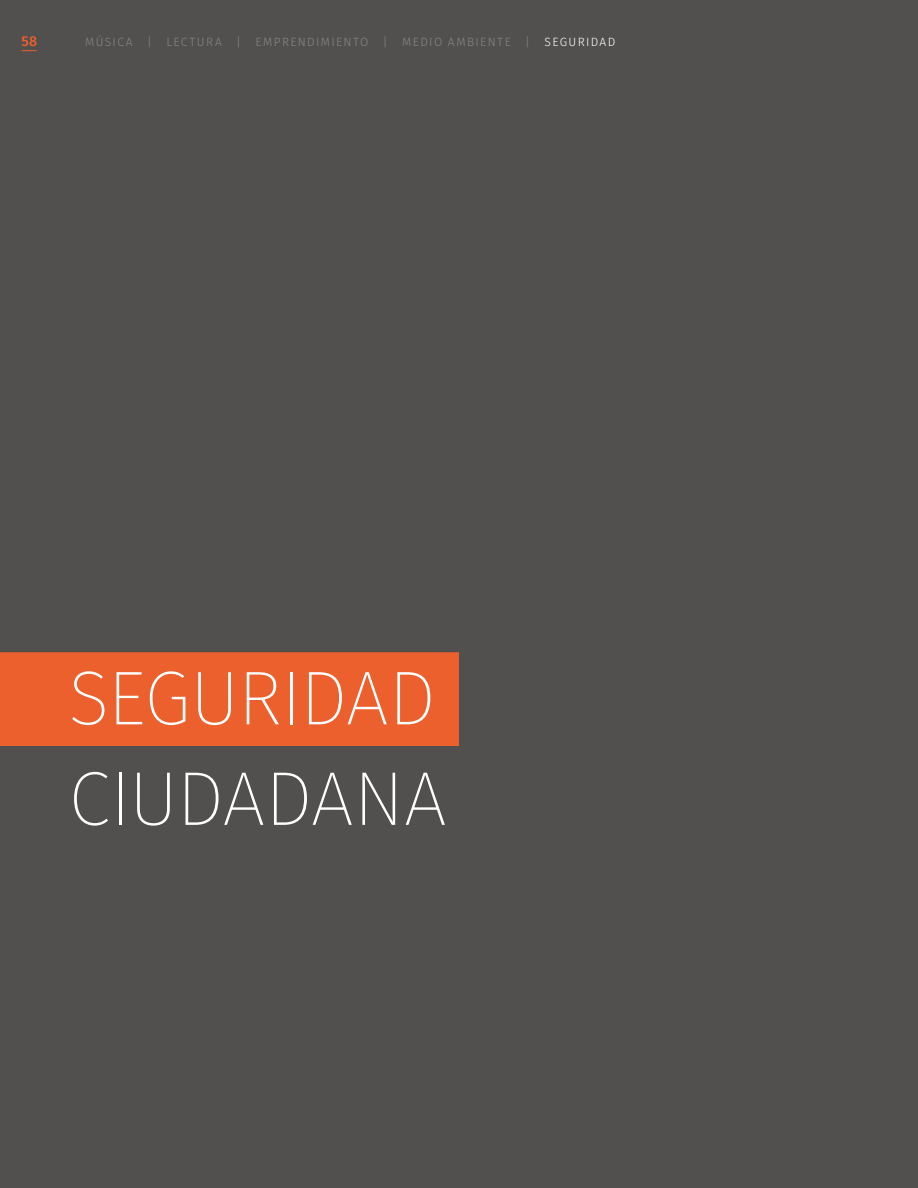
<style>
.page{position:relative;width:918px;height:1188px;background:#52504e}
.page>*{position:absolute;margin:0;border:0;box-sizing:border-box;transform-origin:0 0}
.t1{font:200 76.5px/100.5px "Fira Sans";letter-spacing:-.02em;color:#fff}
.t2{font:500 14.25px "Fira Sans";color:#eb602d}
.t3{font:300 12px "Fira Sans";letter-spacing:.11em;color:#878787}
.s1{color:#fff}
</style>
<div class="page">
<div style="left:0;top:652px;width:459px;height:94px;background:#eb602d"></div>
<svg style="left:22px;top:50px;width:15px;height:1px"></svg>
<p class="t2" style="left:21px;top:31px;width:17px">58</p>
<p class="t3" style="left:85px;top:34px;width:532px">MÚSICA | LECTURA | EMPRENDIMIENTO | MEDIO AMBIENTE | <span class="s1">SEGURIDAD</span></p>
<h1 class="t1" style="left:68px;top:647px;width:380px">SEGURIDAD<br>CIUDADANA</h1>
</div>
